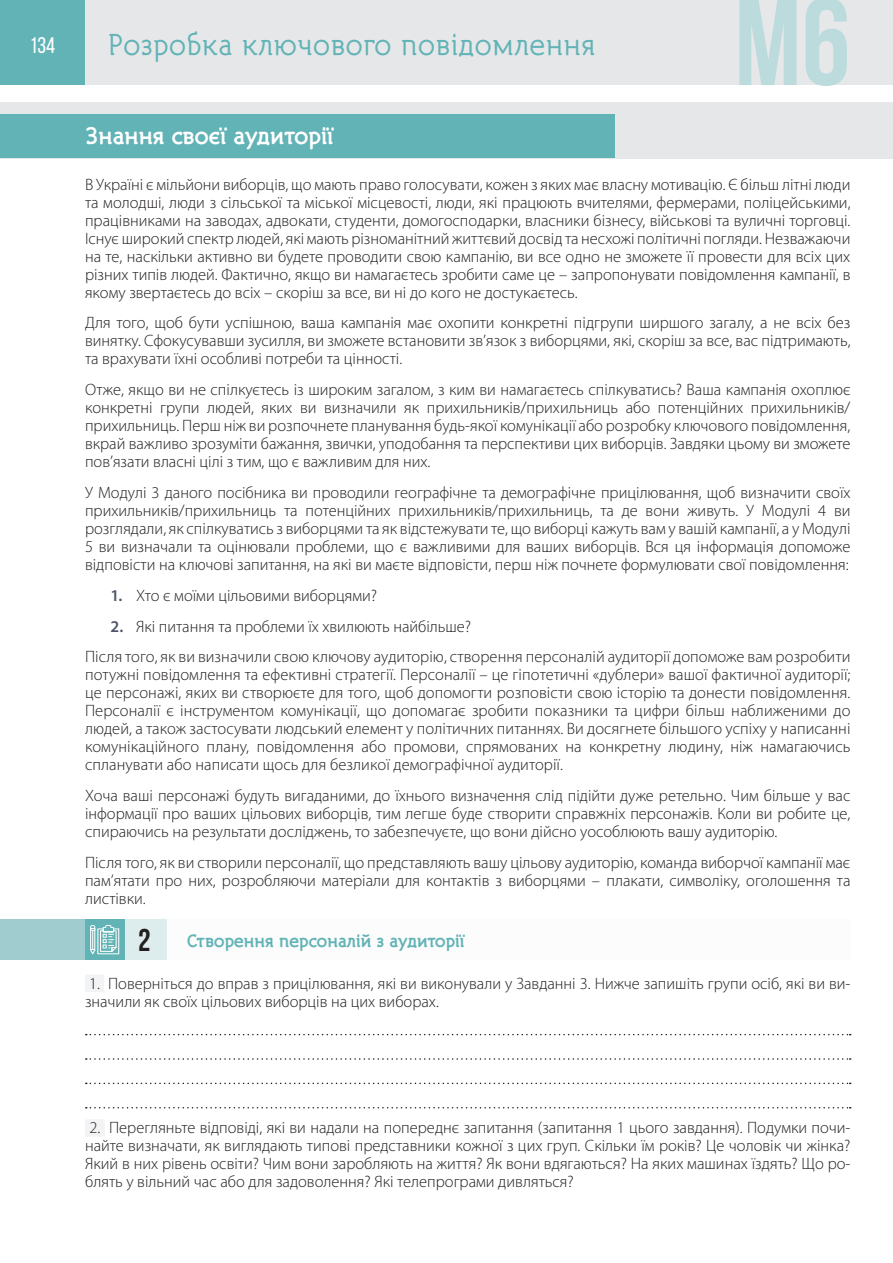
<style>
.page{position:relative;width:893px;height:1263px;background:#fff}
.page>*{position:absolute;margin:0;border:0;box-sizing:border-box;transform-origin:0 0}
.t1{font:700 123.6px "Bebas Neue";color:#bcdbdd}
.t2{font:700 31.5px "Bebas Neue";color:#231f20}
.t3{font:30px "Turbota";color:#61b3b6}
.t4{font:700 24px "Turbota";color:#fff}
.t5{font:22.5px "Bebas Neue";color:#fff}
.t6{font:700 18px "Turbota";color:#61b3b6}
.t7{font:300 16.5px/18px "Myriad Pro";color:#231f20;text-align:justify}
.s1{font-weight:600;color:#4f5468}
</style>
<div class="page">
<div style="left:14px;top:0;width:879px;height:85px;background:#e6e7e9"></div>
<div style="left:0;top:0;width:85px;height:85px;background:#61b3b6"></div>
<div style="left:85px;top:975px;width:19px;height:17px;background:#f2f3f4"></div>
<div style="left:85px;top:1119px;width:20px;height:18px;background:#f2f3f4"></div>
<svg style="left:86px;top:1034px;width:765px;height:1px"></svg>
<svg style="left:86px;top:1058px;width:765px;height:2px"></svg>
<svg style="left:86px;top:1082px;width:765px;height:2px"></svg>
<svg style="left:86px;top:1107px;width:765px;height:1px"></svg>
<div style="left:0;top:102px;width:893px;height:56px;background:#e6e7e9"></div>
<div style="left:0;top:115px;width:615px;height:43px;background:#61b3b6"></div>
<div style="left:0;top:919px;width:85px;height:41px;background:#a0ccd0"></div>
<div style="left:124px;top:919px;width:43px;height:41px;background:#ddecec"></div>
<div style="left:85px;top:919px;width:39px;height:41px;background:#61b3b6"></div>
<svg style="left:90px;top:925px;width:29px;height:29px"></svg>
<hr style="left:892px;top:907px;width:1px;height:56px;background:#e6e7e9">
<hr style="left:892px;top:919px;width:1px;height:44px;background:#61b3b6">
<h3 class="t5" style="left:30px;top:33px;width:27px">134</h3>
<h3 class="t3" style="left:106px;top:26px;width:491px">Розробка ключового повідомлення</h3>
<p class="t4" style="left:85px;top:121px;width:250px">Знання своєї аудиторії</p>
<h1 class="t1" style="left:735px;top:-25px;width:117px">M6</h1>
<p class="t7" style="left:85px;top:175px;width:767px">В Україні є мільйони виборців, що мають право голосувати, кожен з яких має власну мотивацію. Є більш літні люди та молодші, люди з сільської та міської місцевості, люди, які працюють вчителями, фермерами, поліцейськими, працівниками на заводах, адвокати, студенти, домогосподарки, власники бізнесу, військові та вуличні торговці.<br>Існує широкий спектр людей, які мають різноманітний життєвий досвід та несхожі політичні погляди. Незважаючи на те, наскільки активно ви будете проводити свою кампанію, ви все одно не зможете її провести для всіх цих різних типів людей. Фактично, якщо ви намагаєтесь зробити саме це – запропонувати повідомлення кампанії, в якому звертаєтесь до всіх – скоріш за все, ви ні до кого не достукаєтесь.</p>
<p class="t7" style="left:85px;top:314px;width:767px">Для того, щоб бути успішною, ваша кампанія має охопити конкретні підгрупи ширшого загалу, а не всіх без винятку. Сфокусувавши зусилля, ви зможете встановити зв’язок з виборцями, які, скоріш за все, вас підтримають, та врахувати їхні особливі потреби та цінності.</p>
<p class="t7" style="left:85px;top:381px;width:767px">Отже, якщо ви не спілкуєтесь із широким загалом, з ким ви намагаєтесь спілкуватись? Ваша кампанія охоплює конкретні групи людей, яких ви визначили як прихильників/прихильниць або потенційних прихильників/ прихильниць. Перш ніж ви розпочнете планування будь-якої комунікації або розробку ключового повідомлення, вкрай важливо зрозуміти бажання, звички, уподобання та перспективи цих виборців. Завдяки цьому ви зможете пов’язати власні цілі з тим, що є важливим для них.</p>
<p class="t7" style="left:85px;top:484px;width:767px">У Модулі 3 даного посібника ви проводили географічне та демографічне прицілювання, щоб визначити своїх прихильників/прихильниць та потенційних прихильників/прихильниць, та де вони живуть. У Модулі 4 ви розглядали, як спілкуватись з виборцями та як відстежувати те, що виборці кажуть вам у вашій кампанії, а у Модулі 5 ви визначали та оцінювали проблеми, що є важливими для ваших виборців. Вся ця інформація допоможе відповісти на ключові запитання, на які ви маєте відповісти, перш ніж почнете формулювати свої повідомлення:</p>
<p class="t7" style="left:111px;top:586px;width:268px"><span class="s1">1.</span> Хто є моїми цільовими виборцями?</p>
<p class="t7" style="left:111px;top:617px;width:362px"><span class="s1">2.</span> Які питання та проблеми їх хвилюють найбільше?</p>
<p class="t7" style="left:85px;top:648px;width:767px">Після того, як ви визначили свою ключову аудиторію, створення персоналій аудиторії допоможе вам розробити потужні повідомлення та ефективні стратегії. Персоналії – це гіпотетичні «дублери» вашої фактичної аудиторії; це персонажі, яких ви створюєте для того, щоб допомогти розповісти свою історію та донести повідомлення.<br>Персоналії є інструментом комунікації, що допомагає зробити показники та цифри більш наближеними до людей, а також застосувати людський елемент у політичних питаннях. Ви досягнете більшого успіху у написанні комунікаційного плану, повідомлення або промови, спрямованих на конкретну людину, ніж намагаючись спланувати або написати щось для безликої демографічної аудиторії.</p>
<p class="t7" style="left:85px;top:787px;width:767px">Хоча ваші персонажі будуть вигаданими, до їхнього визначення слід підійти дуже ретельно. Чим більше у вас інформації про ваших цільових виборців, тим легше буде створити справжніх персонажів. Коли ви робите це, спираючись на результати досліджень, то забезпечуєте, що вони дійсно уособлюють вашу аудиторію.</p>
<p class="t7" style="left:85px;top:854px;width:767px">Після того, як ви створили персоналії, що представляють вашу цільову аудиторію, команда виборчої кампанії має пам’ятати про них, розробляючи матеріали для контактів з виборцями – плакати, символіку, оголошення та листівки.</p>
<p class="t2" style="left:138px;top:923px;width:14px">2</p>
<p class="t6" style="left:187px;top:930px;width:279px">Створення персоналій з аудиторії</p>
<p class="t7" style="left:85px;top:974px;width:767px">1. Поверніться до вправ з прицілювання, які ви виконували у Завданні 3. Нижче запишіть групи осіб, які ви ви&shy;значили як своїх цільових виборців на цих виборах.</p>
<p class="t7" style="left:85px;top:1119px;width:767px">2. Перегляньте відповіді, які ви надали на попереднє запитання (запитання 1 цього завдання). Подумки почи&shy;найте визначати, як виглядають типові представники кожної з цих груп. Скільки їм років? Це чоловік чи жінка?<br>Який в них рівень освіти? Чим вони заробляють на життя? Як вони вдягаються? На яких машинах їздять? Що ро&shy;блять у вільний час або для задоволення? Які телепрограми дивляться?</p>
</div>
